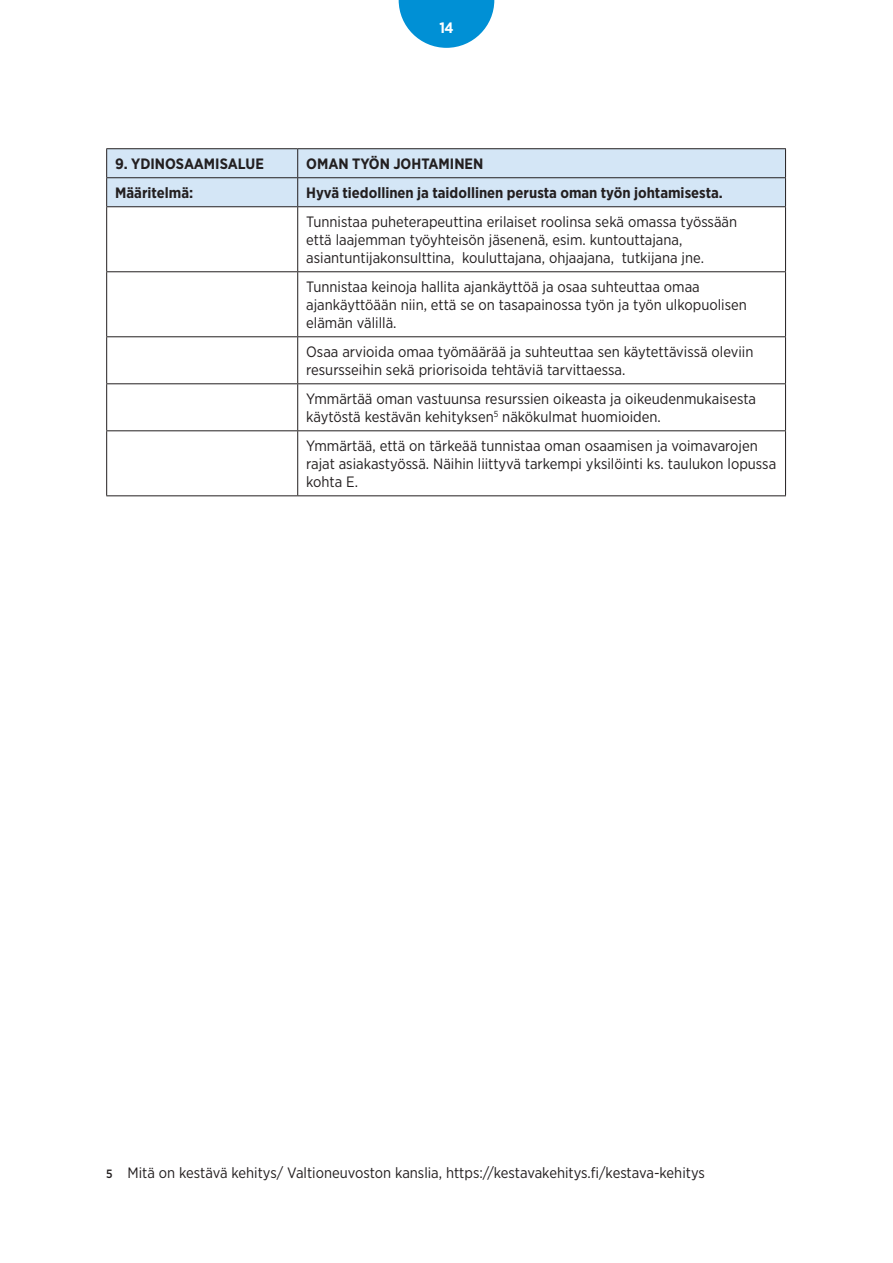
<style>
.page{position:relative;width:893px;height:1263px;background:#fff}
.page>*{position:absolute;margin:0;border:0;box-sizing:border-box;transform-origin:0 0}
.ALAVIITE{font:15px/18px "Gotham Narrow";color:#231f20}
.t1{font:700 15px "Gotham Narrow";color:#231f20}
.t2{font:700 15px "Gotham Narrow";color:#fff}
.s1{font-weight:500;font-size:12px}
</style>
<div class="page">
<svg style="left:399px;top:0;width:95px;height:48px"></svg>
<hr style="left:106px;top:148px;width:192px;height:1px;background:#231f20">
<hr style="left:298px;top:148px;width:488px;height:1px;background:#231f20">
<div style="left:106px;top:149px;width:680px;height:57px;background:#d4e6f6"></div>
<hr style="left:106px;top:206px;width:192px;height:1px;background:#231f20">
<hr style="left:106px;top:207px;width:1px;height:64px;background:#231f20">
<hr style="left:298px;top:206px;width:488px;height:1px;background:#231f20">
<hr style="left:297px;top:207px;width:1px;height:64px;background:#231f20">
<hr style="left:785px;top:207px;width:1px;height:64px;background:#231f20">
<hr style="left:106px;top:271px;width:192px;height:1px;background:#231f20">
<hr style="left:106px;top:272px;width:1px;height:64px;background:#231f20">
<hr style="left:298px;top:271px;width:488px;height:1px;background:#231f20">
<hr style="left:297px;top:272px;width:1px;height:64px;background:#231f20">
<hr style="left:785px;top:272px;width:1px;height:64px;background:#231f20">
<hr style="left:106px;top:336px;width:192px;height:1px;background:#231f20">
<hr style="left:106px;top:337px;width:1px;height:46px;background:#231f20">
<hr style="left:298px;top:336px;width:488px;height:1px;background:#231f20">
<hr style="left:297px;top:337px;width:1px;height:46px;background:#231f20">
<hr style="left:785px;top:337px;width:1px;height:46px;background:#231f20">
<hr style="left:106px;top:383px;width:192px;height:1px;background:#231f20">
<hr style="left:106px;top:384px;width:1px;height:46px;background:#231f20">
<hr style="left:298px;top:383px;width:488px;height:1px;background:#231f20">
<hr style="left:297px;top:384px;width:1px;height:46px;background:#231f20">
<hr style="left:785px;top:384px;width:1px;height:46px;background:#231f20">
<hr style="left:106px;top:430px;width:192px;height:1px;background:#231f20">
<hr style="left:106px;top:431px;width:1px;height:64px;background:#231f20">
<hr style="left:298px;top:430px;width:488px;height:1px;background:#231f20">
<hr style="left:297px;top:431px;width:1px;height:64px;background:#231f20">
<hr style="left:785px;top:431px;width:1px;height:64px;background:#231f20">
<hr style="left:106px;top:495px;width:192px;height:1px;background:#231f20">
<hr style="left:298px;top:495px;width:488px;height:1px;background:#231f20">
<p class="t2" style="left:440px;top:18px;width:15px">14</p>
<p class="t1" style="left:115px;top:154px;width:150px">9. YDINOSAAMISALUE</p>
<p class="t1" style="left:306px;top:154px;width:179px">OMAN TYÖN JOHTAMINEN</p>
<p class="t1" style="left:115px;top:183px;width:80px">Määritelmä:</p>
<p class="t1" style="left:306px;top:183px;width:418px">Hyvä tiedollinen ja taidollinen perusta oman työn johtamisesta.</p>
<p class="ALAVIITE" style="left:306px;top:213px;width:432px">Tunnistaa puheterapeuttina erilaiset roolinsa sekä omassa työssään että laajemman työyhteisön jäsenenä, esim. kuntouttajana, asiantuntijakonsulttina, kouluttajana, ohjaajana, tutkijana jne.</p>
<p class="ALAVIITE" style="left:306px;top:278px;width:442px">Tunnistaa keinoja hallita ajankäyttöä ja osaa suhteuttaa omaa ajankäyttöään niin, että se on tasapainossa työn ja työn ulkopuolisen elämän välillä.</p>
<p class="ALAVIITE" style="left:306px;top:343px;width:449px">Osaa arvioida omaa työmäärää ja suhteuttaa sen käytettävissä oleviin resursseihin sekä priorisoida tehtäviä tarvittaessa.</p>
<p class="ALAVIITE" style="left:306px;top:390px;width:451px">Ymmärtää oman vastuunsa resurssien oikeasta ja oikeudenmukaisesta käytöstä kestävän kehityksen<sup>5</sup> näkökulmat huomioiden.</p>
<p class="ALAVIITE" style="left:306px;top:437px;width:471px">Ymmärtää, että on tärkeää tunnistaa oman osaamisen ja voimavarojen rajat asiakastyössä. Näihin liittyvä tarkempi yksilöinti ks. taulukon lopussa kohta E.</p>
<p class="ALAVIITE" style="left:106px;top:1163px;width:600px"><span class="s1">5</span> Mitä on kestävä kehitys/ Valtioneuvoston kanslia, https://kestavakehitys.fi/kestava-kehitys</p>
</div>
